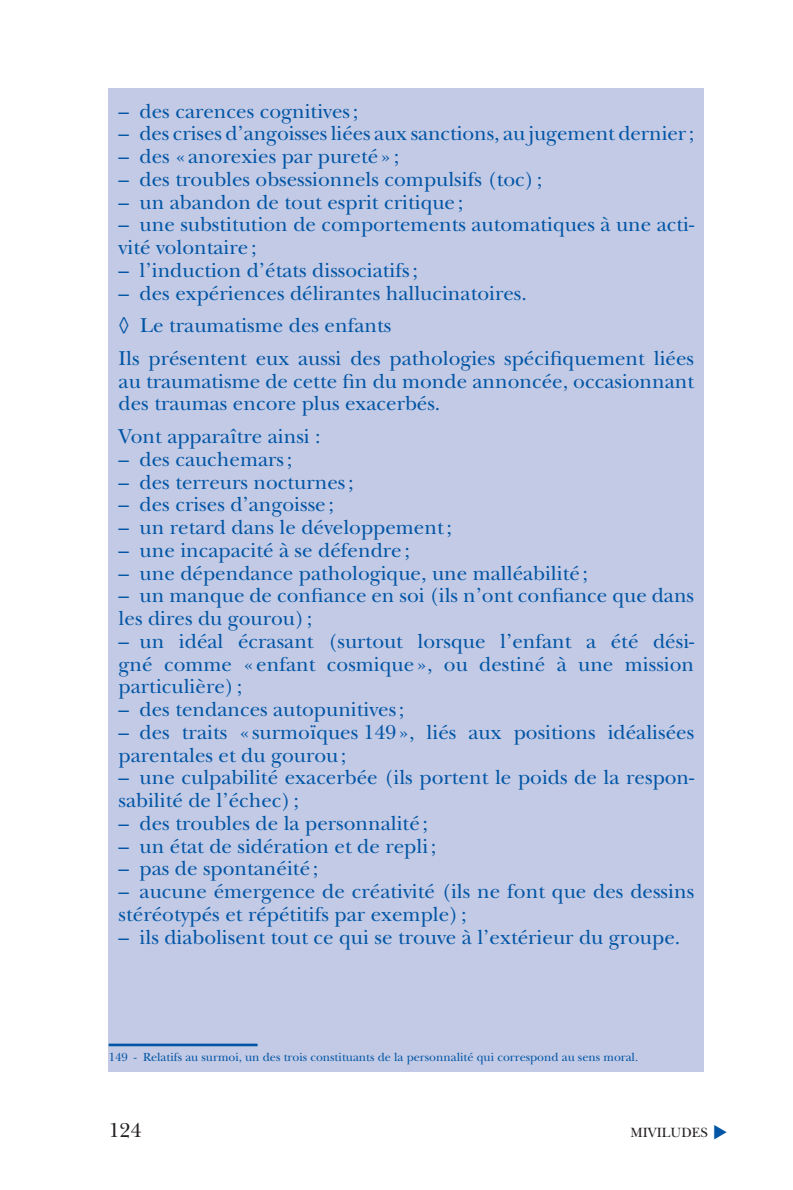
<style>
.page{position:relative;width:793px;height:1190px;background:#fff}
.page>*{position:absolute;margin:0;border:0;box-sizing:border-box;transform-origin:0 0}
.t1{font:21px/22.8px "New Baskerville Std";color:#0155a5}
.t2{font:21px "New Baskerville Std";color:#231f20}
.t3{font:14px "New Baskerville Std";color:#231f20}
.t4{font:12.25px "New Baskerville Std";color:#0155a5}
</style>
<div class="page">
<div style="left:109px;top:88px;width:595px;height:983px;background:#c3cae5"></div>
<hr style="left:109px;top:1043px;width:148px;height:3px;background:#0155a5">
<p class="t1" style="left:119px;top:99px;width:241px">– des carences cognitives;</p>
<p class="t1" style="left:119px;top:122px;width:577px">– des crises d’angoisses liées aux sanctions, au jugement dernier ;</p>
<p class="t1" style="left:119px;top:145px;width:282px">– des « anorexies par pureté » ;</p>
<p class="t1" style="left:119px;top:168px;width:425px">– des troubles obsessionnels compulsifs (toc) ;</p>
<p class="t1" style="left:119px;top:190px;width:346px">– un abandon de tout esprit critique ;</p>
<p class="t1" style="left:119px;top:213px;width:577px">– une substitution de comportements automatiques à une acti&shy;vité volontaire;</p>
<p class="t1" style="left:119px;top:259px;width:301px">– l’induction d’états dissociatifs;</p>
<p class="t1" style="left:119px;top:276px;width:577px;line-height:32.7px">– des expériences délirantes hallucinatoires.<br>◊ Le traumatisme des enfants<br>Ils présentent eux aussi des pathologies spécifiquement liées</p>
<p class="t1" style="left:119px;top:370px;width:577px">au traumatisme de cette fin du monde annoncée, occasionnant des traumas encore plus exacerbés.</p>
<p class="t1" style="left:119px;top:425px;width:204px">Vont apparaître ainsi :</p>
<p class="t1" style="left:119px;top:448px;width:175px">– des cauchemars;</p>
<p class="t1" style="left:119px;top:470px;width:236px">– des terreurs nocturnes;</p>
<p class="t1" style="left:119px;top:493px;width:217px">– des crises d’angoisse ;</p>
<p class="t1" style="left:119px;top:516px;width:335px">– un retard dans le développement;</p>
<p class="t1" style="left:119px;top:539px;width:293px">– une incapacité à se défendre;</p>
<p class="t1" style="left:119px;top:561px;width:471px">– une dépendance pathologique, une malléabilité;</p>
<p class="t1" style="left:119px;top:584px;width:577px">– un manque de confiance en soi (ils n’ont confiance que dans les dires du gourou) ;</p>
<p class="t1" style="left:119px;top:630px;width:577px;text-align:justify">– un idéal écrasant (surtout lorsque l’enfant a été dési&shy;gné comme « enfant cosmique», ou destiné à une mission particulière) ;</p>
<p class="t1" style="left:119px;top:698px;width:287px">– des tendances autopunitives;</p>
<p class="t1" style="left:119px;top:721px;width:577px">– des traits « surmoïques 149», liés aux positions idéalisées parentales et du gourou;</p>
<p class="t1" style="left:119px;top:766px;width:577px">– une culpabilité exacerbée (ils portent le poids de la respon&shy;sabilité de l’échec) ;</p>
<p class="t1" style="left:119px;top:812px;width:311px">– des troubles de la personnalité;</p>
<p class="t1" style="left:119px;top:834px;width:319px">– un état de sidération et de repli;</p>
<p class="t1" style="left:119px;top:857px;width:201px">– pas de spontanéité;</p>
<p class="t1" style="left:119px;top:880px;width:577px">– aucune émergence de créativité (ils ne font que des dessins stéréotypés et répétitifs par exemple) ;</p>
<p class="t1" style="left:119px;top:925px;width:563px">– ils diabolisent tout ce qui se trouve à l’extérieur du groupe.</p>
<p class="t4" style="left:109px;top:1050px;width:531px">149 - Relatifs au surmoi, un des trois constituants de la personnalité qui correspond au sens moral.</p>
<p class="t2" style="left:109px;top:1118px;width:34px">124</p>
<p class="t3" style="left:630px;top:1124px;width:79px">MIVILUDES</p>
</div>
